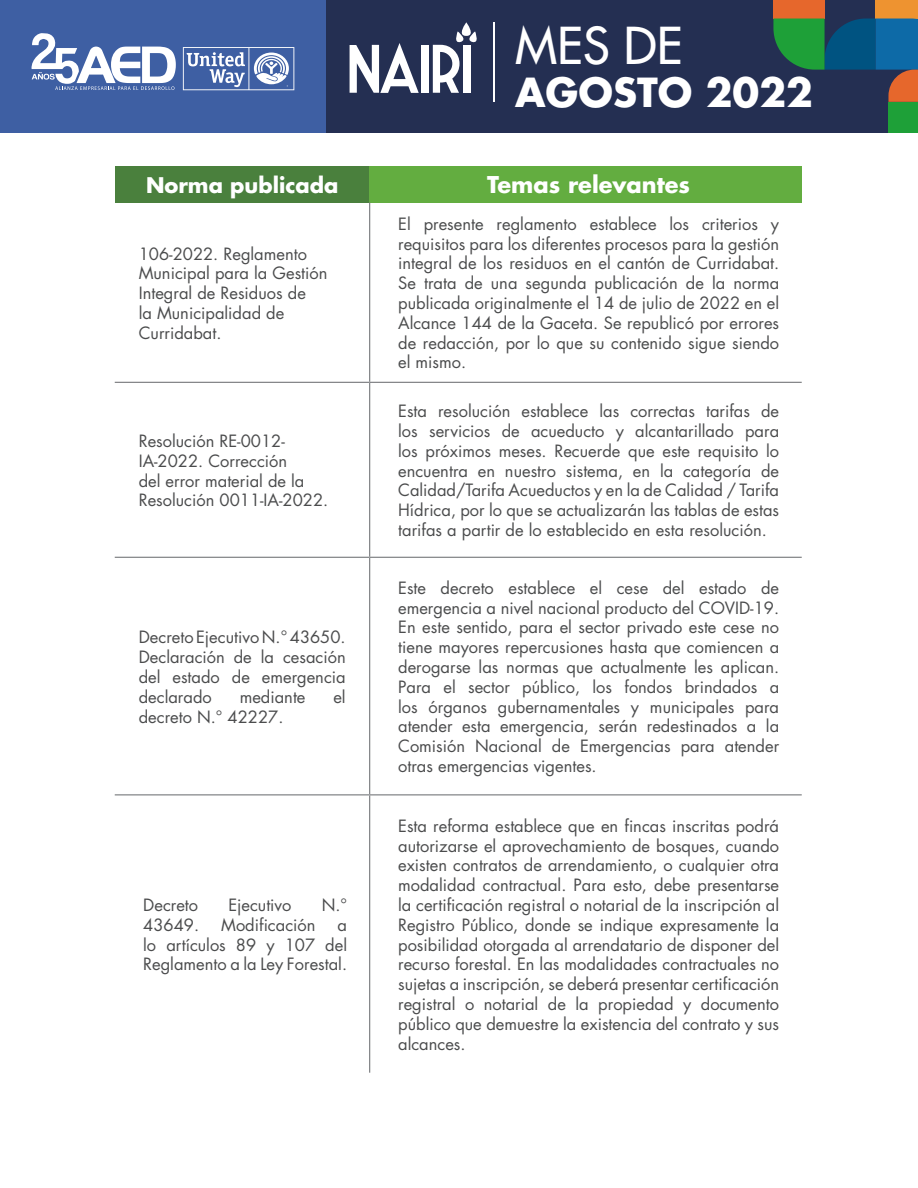
<style>
.page{position:relative;width:918px;height:1188px;background:#fff}
.page>*{position:absolute;margin:0;border:0;box-sizing:border-box;transform-origin:0 0}
.t1{font:49.5px "Futura";color:#fff}
.t2{font:700 42px "UEFA Supercup";color:#fff}
.t3{font:300 42px "UEFA Supercup";color:#fff}
.t4{font:700 39px "Futura";color:#fff}
.t5{font:700 22.5px "Futura";color:#fff}
.t6{font:700 21px "Futura";color:#fff}
.t7{font:18px "Abadi";color:#fff}
.t8{font:16.5px/19.8px "Futura";color:#4b4c4d;text-align:justify}
</style>
<div class="page">
<div style="left:0;top:0;width:918px;height:132px;background:#3e5fa3"></div>
<div style="left:326px;top:0;width:592px;height:132px;background:#242f52"></div>
<svg style="left:31px;top:33px;width:145px;height:57px"></svg>
<svg style="left:183px;top:47px;width:111px;height:43px"></svg>
<svg style="left:350px;top:43px;width:69px;height:50px"></svg>
<div style="left:422px;top:45px;width:7px;height:48px;background:#fff"></div>
<svg style="left:433px;top:22px;width:44px;height:71px"></svg>
<hr style="left:494px;top:22px;width:1px;height:80px;background:#fff">
<div style="left:876px;top:0;width:42px;height:19px;background:#ee9330"></div>
<div style="left:773px;top:0;width:52px;height:19px;background:#e6672c"></div>
<div style="left:888px;top:102px;width:30px;height:30px;background:#1ea038"></div>
<svg style="left:773px;top:19px;width:145px;height:83px"></svg>
<div style="left:115px;top:166px;width:255px;height:36px;background:#4a803d"></div>
<div style="left:370px;top:166px;width:432px;height:36px;background:#63ad40"></div>
<hr style="left:369px;top:202px;width:1px;height:180px;background:#76787b">
<hr style="left:115px;top:382px;width:255px;height:1px;background:#76787b">
<hr style="left:370px;top:382px;width:432px;height:1px;background:#76787b">
<hr style="left:369px;top:383px;width:1px;height:174px;background:#76787b">
<hr style="left:115px;top:557px;width:255px;height:1px;background:#76787b">
<hr style="left:370px;top:557px;width:432px;height:1px;background:#76787b">
<hr style="left:369px;top:558px;width:1px;height:236px;background:#76787b">
<hr style="left:369px;top:795px;width:1px;height:278px;background:#76787b">
<hr style="left:115px;top:794px;width:255px;height:1px;background:#76787b">
<hr style="left:370px;top:794px;width:432px;height:1px;background:#76787b">
<h1 class="t1" style="left:515px;top:15px;width:169px">MES DE</h1>
<h3 class="t4" style="left:515px;top:67px;width:299px">AGOSTO 2022</h3>
<h2 class="t3" style="left:512px;top:25px;width:134px">MES DE</h2>
<h2 class="t2" style="left:512px;top:61px;width:203px">MAYO 2022</h2>
<p class="t7" style="left:687px;top:71px;width:78px">Costa Rica</p>
<p class="t6" style="left:146px;top:171px;width:194px">Norma publicada</p>
<p class="t5" style="left:487px;top:170px;width:204px">Temas relevantes</p>
<p class="t8" style="left:139px;top:243px;width:190px;text-align:left">106-2022. Reglamento<br>Municipal para la Gestión<br>Integral de Residuos de<br>la Municipalidad de<br>Curridabat.</p>
<p class="t8" style="left:139px;top:431px;width:191px;text-align:left">Resolución RE-0012-<br>IA-2022. Corrección<br>del error material de la<br>Resolución 0011-IA-2022.</p>
<p class="t8" style="left:139px;top:627px;width:208px">Decreto Ejecutivo N.° 43650.<br>Declaración de la cesación del estado de emergencia declarado</p>
<p class="t8" style="left:240px;top:687px;width:67px">mediante</p>
<p class="t8" style="left:333px;top:687px;width:14px">el</p>
<p class="t8" style="left:139px;top:706px;width:146px">decreto N.° 42227.</p>
<p class="t8" style="left:143px;top:895px;width:56px">Decreto</p>
<p class="t8" style="left:228px;top:895px;width:65px">Ejecutivo</p>
<p class="t8" style="left:322px;top:895px;width:27px">N.°</p>
<p class="t8" style="left:143px;top:915px;width:57px">43649.</p>
<p class="t8" style="left:221px;top:915px;width:96px">Modificación</p>
<p class="t8" style="left:143px;top:915px;width:205px;text-indent:194px">a lo artículos 89 y 107 del Reglamento a la Ley Forestal.</p>
<p class="t8" style="left:398px;top:214px;width:383px">El presente reglamento establece los criterios y requisitos para los diferentes procesos para la gestión integral de los residuos en el cantón de Curridabat.<br>Se trata de una segunda publicación de la norma publicada originalmente el 14 de julio de 2022 en el Alcance 144 de la Gaceta. Se republicó por errores de redacción, por lo que su contenido sigue siendo el mismo.</p>
<p class="t8" style="left:398px;top:401px;width:383px">Esta resolución establece las correctas tarifas de los servicios de acueducto y alcantarillado para los próximos meses. Recuerde que este requisito lo encuentra en nuestro sistema, en la categoría de Calidad/Tarifa Acueductos y en la de Calidad / Tarifa Hídrica, por lo que se actualizarán las tablas de estas tarifas a partir de lo establecido en esta resolución.</p>
<p class="t8" style="left:398px;top:578px;width:383px">Este decreto establece el cese del estado de emergencia a nivel nacional producto del COVID-19.<br>En este sentido, para el sector privado este cese no tiene mayores repercusiones hasta que comiencen a derogarse las normas que actualmente les aplican.<br>Para el sector público, los fondos brindados a los órganos gubernamentales y municipales para atender esta emergencia, serán redestinados a la Comisión Nacional de Emergencias para atender otras emergencias vigentes.</p>
<p class="t8" style="left:398px;top:816px;width:383px">Esta reforma establece que en fincas inscritas podrá autorizarse el aprovechamiento de bosques, cuando existen contratos de arrendamiento, o cualquier otra modalidad contractual. Para esto, debe presentarse la certificación registral o notarial de la inscripción al Registro Público, donde se indique expresamente la posibilidad otorgada al arrendatario de disponer del</p>
<p class="t8" style="left:398px;top:954px;width:383px">recurso forestal. En las modalidades contractuales no sujetas a inscripción, se deberá presentar certificación registral o notarial de la propiedad y documento público que demuestre la existencia del contrato y sus alcances.</p>
</div>
